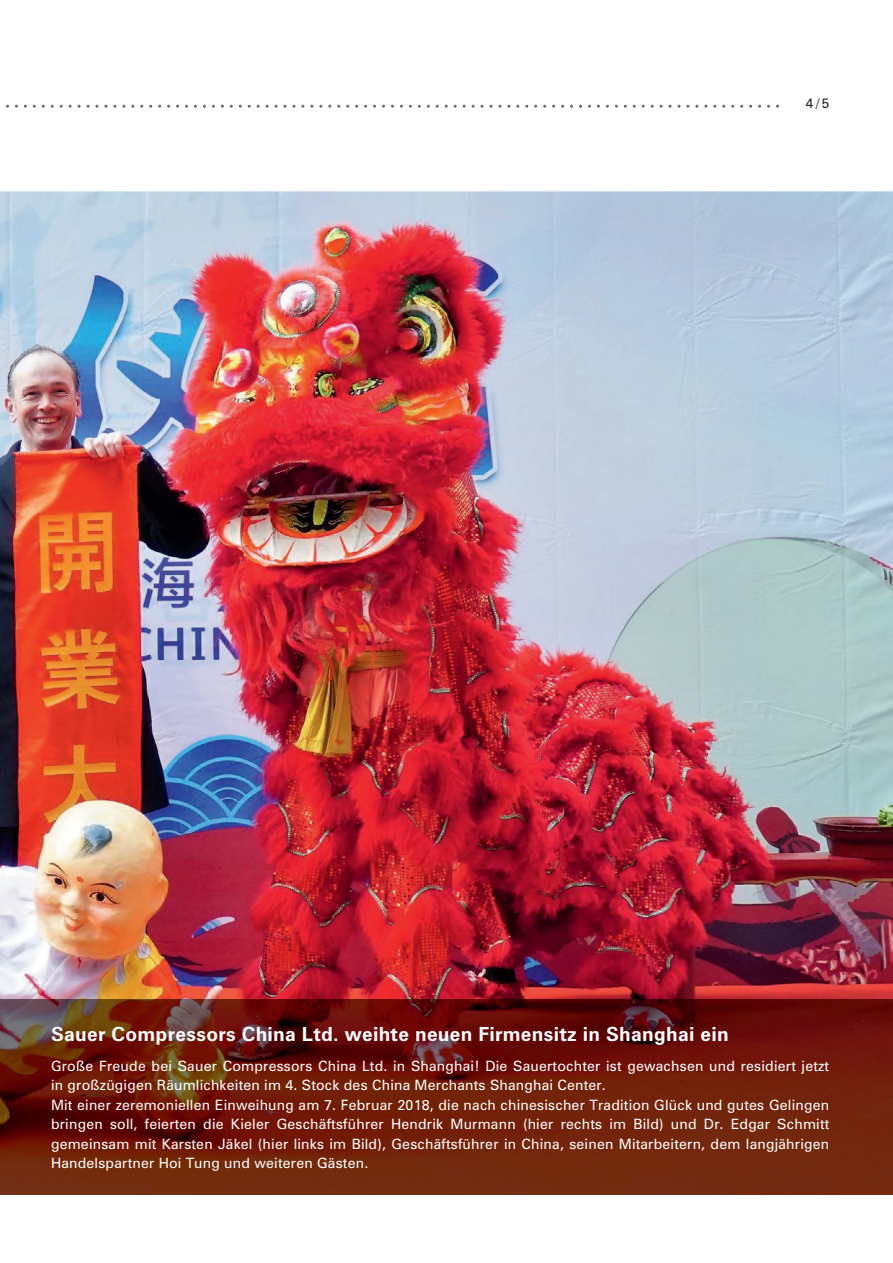
<style>
.page{position:relative;width:893px;height:1263px;background:#fff}
.page>*{position:absolute;margin:0;border:0;box-sizing:border-box;transform-origin:0 0}
.t1{font:700 19.5px "Zurich BT";letter-spacing:.015em;color:#fff}
.t2{font:14.25px/19.5px "Zurich BT";letter-spacing:.015em;color:#fff}
.t3{font:13.5px "Zurich BT";color:#231f20}
</style>
<div class="page">
<img style="left:0;top:191px;width:893px;height:808px">
<img style="left:0;top:999px;width:893px;height:196px">
<svg style="left:6px;top:105px;width:773px;height:3px"></svg>
<p class="t3" style="left:806px;top:95px;width:25px">4 / 5</p>
<h1 class="t1" style="left:51px;top:1022px;width:679px">Sauer Compressors China Ltd. weihte neuen Firmensitz in Shanghai ein</h1>
<p class="t2" style="left:51px;top:1056px;width:780px">Große Freude bei Sauer Compressors China Ltd. in Shanghai! Die Sauertochter ist gewachsen und residiert jetzt in großzügigen Räumlichkeiten im 4. Stock des China Merchants Shanghai Center.<br>Mit einer zeremoniellen Einweihung am 7. Februar 2018, die nach chinesischer Tradition Glück und gutes Gelingen bringen soll, feierten die Kieler Geschäftsführer Hendrik Murmann (hier rechts im Bild) und Dr. Edgar Schmitt gemeinsam mit Karsten Jäkel (hier links im Bild), Geschäftsführer in China, seinen Mitarbeitern, dem langjährigen Handelspartner Hoi Tung und weiteren Gästen.</p>
</div>
